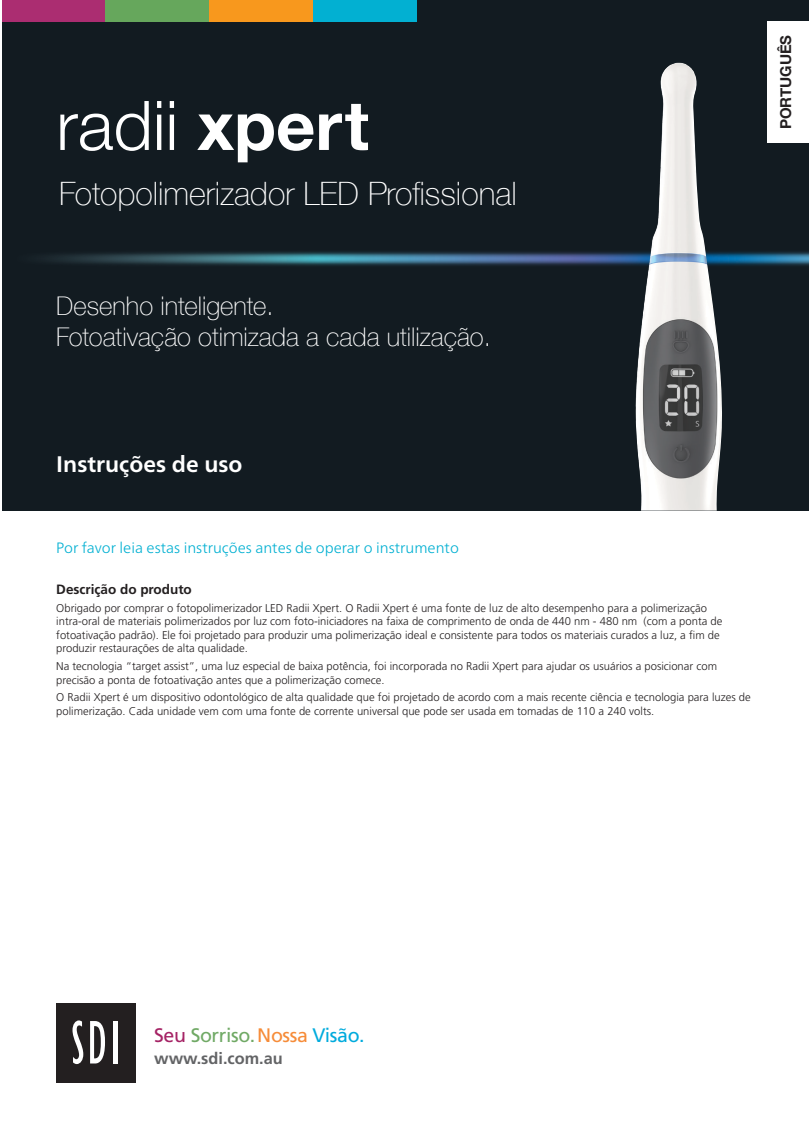
<style>
.page{position:relative;width:809px;height:1136px;background:#fff}
.page>*{position:absolute;margin:0;border:0;box-sizing:border-box;transform-origin:0 0}
.t1{font:300 68.55px "Helvetica Neue";color:#fff}
.t2{font:100 32.25px "Helvetica Neue";color:#fff}
.t3{font:100 25.8px/30.9px "Helvetica Neue";color:#fff}
.t4{font:700 22.5px "Frutiger Neue LTW1 G";color:#fff}
.t5{font:19.5px "Frutiger";letter-spacing:-.02em;color:#70a965}
.t6{font:700 16.35px "Frutiger";color:#636466}
.t7{font:300 15px "Frutiger Neue LTW1 G";color:#02b0d2}
.t8{font:700 15px "Helvetica Neue";color:#231f20}
.t9{font:700 13.5px "Frutiger";color:#231f20}
.t10{font:300 11.25px/13.5px "Frutiger";color:#231f20}
.s1{font-weight:700}
.s2{color:#a52365}
.s3{color:#f68c39}
.s4{color:#00abdd}
</style>
<div class="page">
<div style="left:2px;top:0;width:806px;height:511px;background:#121b21"></div>
<img style="left:43px;top:251px;width:765px;height:15px">
<div style="left:2px;top:0;width:104px;height:22px;background:#ab2d71"></div>
<div style="left:106px;top:0;width:103px;height:22px;background:#66a75c"></div>
<div style="left:209px;top:0;width:103px;height:22px;background:#f8981d"></div>
<div style="left:312px;top:0;width:104px;height:22px;background:#02b0d2"></div>
<div style="left:56px;top:1003px;width:79px;height:79px;background:#231f20"></div>
<svg style="left:72px;top:1020px;width:11px;height:44px"></svg>
<svg style="left:90px;top:1021px;width:15px;height:42px"></svg>
<hr style="left:113px;top:1021px;width:4px;height:42px;background:#fff">
<img style="left:634px;top:63px;width:88px;height:448px">
<div style="left:767px;top:21px;width:41px;height:122px;background:#fff"></div>
<h1 class="t1" style="left:56px;top:70px;width:314px">radii <span class="s1">xpert</span></h1>
<h2 class="t2" style="left:59px;top:169px;width:459px">Fotopolimerizador LED Profissional</h2>
<h3 class="t3" style="left:56px;top:289px;width:436px">Desenho inteligente.<br>Fotoativação otimizada a cada utilização.</h3>
<p class="t8" style="left:773px;top:129px;width:96px;rotate:-90deg">PORTUGUÊS</p>
<h3 class="t4" style="left:56px;top:450px;width:188px">Instruções de uso</h3>
<h3 class="t7" style="left:56px;top:538px;width:404px">Por favor leia estas instruções antes de operar o instrumento</h3>
<p class="t9" style="left:56px;top:581px;width:137px">Descrição do produto</p>
<p class="t10" style="left:56px;top:601px;width:667px">Obrigado por comprar o fotopolimerizador LED Radii Xpert. O Radii Xpert é uma fonte de luz de alto desempenho para a polimerização intra-oral de materiais polimerizados por luz com foto-iniciadores na faixa de comprimento de onda de 440 nm - 480 nm (com a ponta de fotoativação padrão). Ele foi projetado para produzir uma polimerização ideal e consistente para todos os materiais curados a luz, a fim de produzir restaurações de alta qualidade.</p>
<p class="t10" style="left:56px;top:659px;width:662px">Na tecnologia “target assist”, uma luz especial de baixa potência, foi incorporada no Radii Xpert para ajudar os usuários a posicionar com precisão a ponta de fotoativação antes que a polimerização comece.</p>
<p class="t10" style="left:56px;top:691px;width:695px">O Radii Xpert é um dispositivo odontológico de alta qualidade que foi projetado de acordo com a mais recente ciência e tecnologia para luzes de polimerização. Cada unidade vem com uma fonte de corrente universal que pode ser usada em tomadas de 110 a 240 volts.</p>
<h3 class="t5" style="left:154px;top:1024px;width:212px"><span class="s2">Seu</span> Sorriso. <span class="s3">Nossa</span> <span class="s4">Visão.</span></h3>
<h3 class="t6" style="left:154px;top:1048px;width:130px">www.sdi.com.au</h3>
</div>
